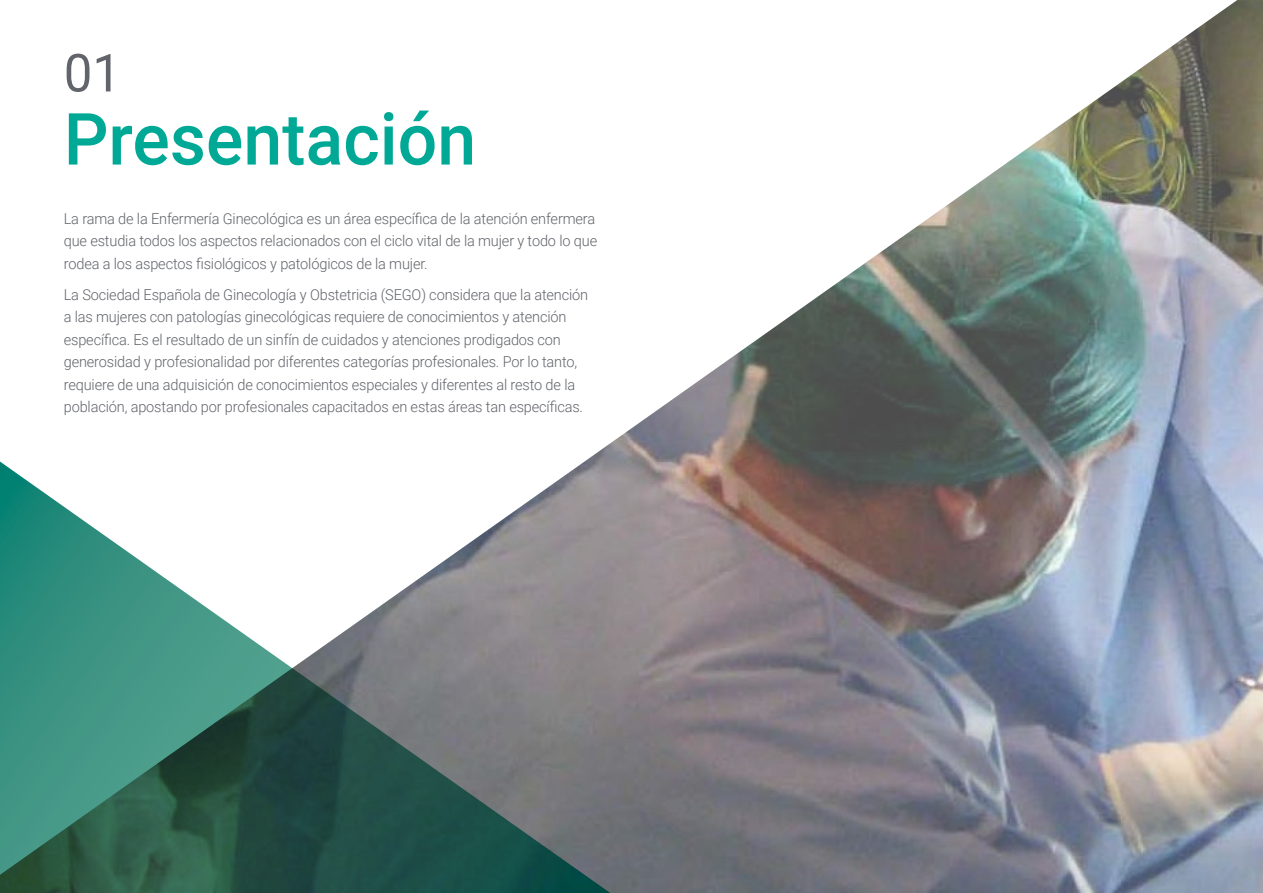
<style>
.page{position:relative;width:1263px;height:893px;background:#fff}
.page>*{position:absolute;margin:0;border:0;box-sizing:border-box;transform-origin:0 0}
.t1{font:500 72px "Roboto";color:#00a996}
.t2{font:52.5px "Roboto";color:#61646a}
.t3{font:300 15px/22.5px "Roboto";letter-spacing:-.01em;color:#61646a}
</style>
<div class="page">
<img style="left:606px;top:0;width:657px;height:893px">
<svg style="left:0;top:446px;width:640px;height:447px"></svg>
<h2 class="t2" style="left:64px;top:36px;width:59px">01</h2>
<h1 class="t1" style="left:64px;top:89px;width:414px">Presentación</h1>
<p class="t3" style="left:64px;top:207px;width:535px">La rama de la Enfermería Ginecológica es un área específica de la atención enfermera que estudia todos los aspectos relacionados con el ciclo vital de la mujer y todo lo que rodea a los aspectos fisiológicos y patológicos de la mujer.</p>
<p class="t3" style="left:64px;top:283px;width:526px">La Sociedad Española de Ginecología y Obstetricia (SEGO) considera que la atención a las mujeres con patologías ginecológicas requiere de conocimientos y atención específica. Es el resultado de un sinfín de cuidados y atenciones prodigados con generosidad y profesionalidad por diferentes categorías profesionales. Por lo tanto, requiere de una adquisición de conocimientos especiales y diferentes al resto de la población, apostando por profesionales capacitados en estas áreas tan específicas.</p>
</div>
